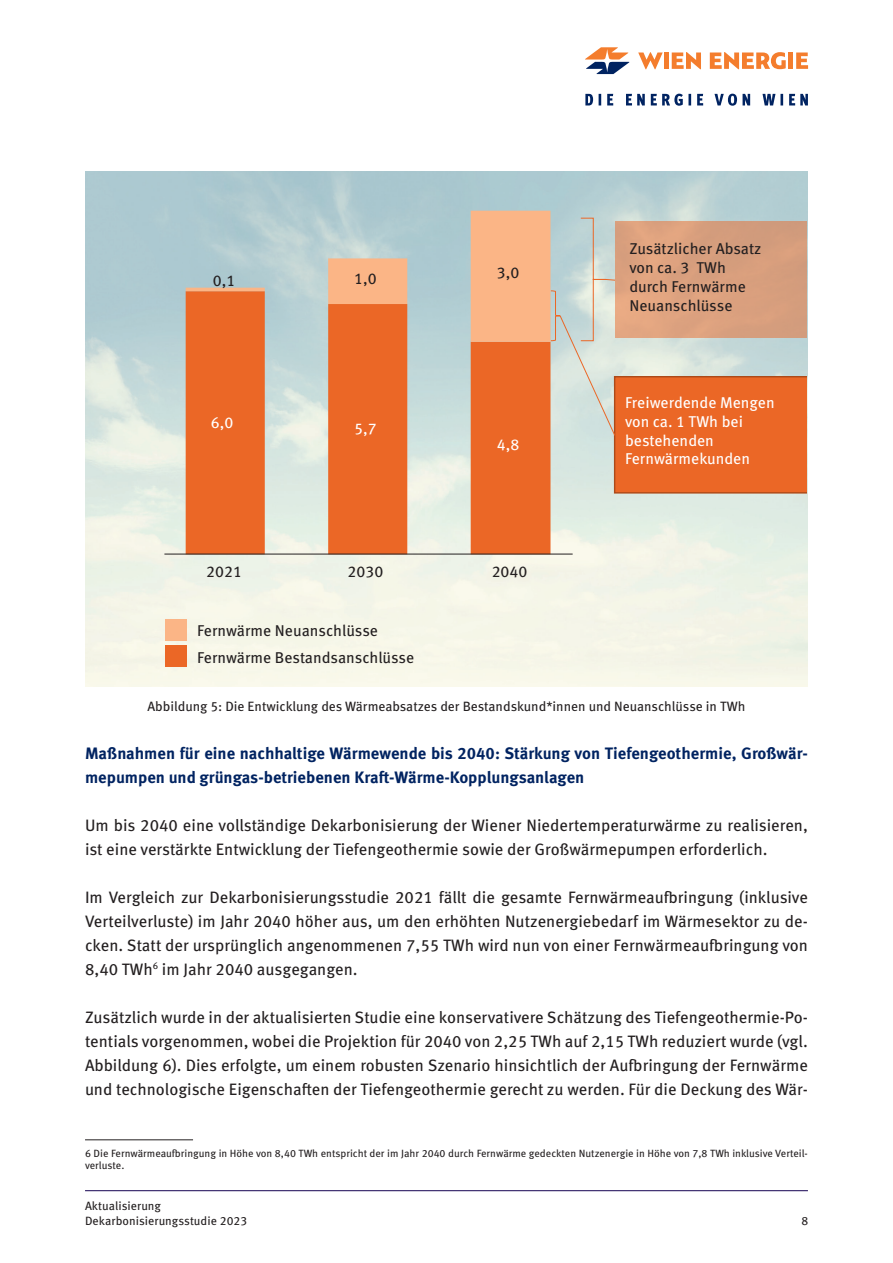
<style>
.page{position:relative;width:893px;height:1263px;background:#fff}
.page>*{position:absolute;margin:0;border:0;box-sizing:border-box;transform-origin:0 0}
.t1{font:16.5px/24px "Meta OT";color:#231f20;text-align:justify}
.t2{font:700 16.5px/24px "Meta OT";color:#002361}
.t3{font:15.6px/18.8px "Meta OT";color:#231f20}
.t4{font:15.6px/18.8px "Meta OT";color:#fff}
.t5{font:13.5px "Meta OT";color:#231f20}
.t6{font:12px/14.4px "Meta OT";letter-spacing:.005em;color:#231f20}
.t7{font:10.5px/12.6px "Meta OT";color:#231f20}
</style>
<div class="page">
<svg style="left:585px;top:94px;width:223px;height:12px"></svg>
<svg style="left:585px;top:47px;width:44px;height:27px"></svg>
<svg style="left:638px;top:52px;width:25px;height:17px"></svg>
<div style="left:664px;top:53px;width:5px;height:16px;background:#f47d2d"></div>
<div style="left:788px;top:53px;width:5px;height:16px;background:#f47d2d"></div>
<svg style="left:796px;top:53px;width:12px;height:16px"></svg>
<svg style="left:672px;top:52px;width:29px;height:17px"></svg>
<svg style="left:710px;top:52px;width:76px;height:17px"></svg>
<hr style="left:85px;top:1190px;width:723px;height:1px;background:#160352">
<img style="left:85px;top:171px;width:723px;height:516px">
<svg style="left:186px;top:342px;width:364px;height:212px;background:#e39366"></svg>
<svg style="left:186px;top:211px;width:364px;height:131px;background:#d0b7a2"></svg>
<svg style="left:550px;top:217px;width:256px;height:277px;background:#dba483"></svg>
<hr style="left:164px;top:554px;width:409px;height:1px;background:#231f20">
<div style="left:166px;top:619px;width:21px;height:21px;background:#fbb586"></div>
<div style="left:166px;top:645px;width:21px;height:22px;background:#eb6726"></div>
<hr style="left:85px;top:1139px;width:108px;height:1px;background:#231f20">
<p class="t3" style="left:213px;top:272px;width:24px">0,1</p>
<p class="t3" style="left:354px;top:270px;width:24px">1,0</p>
<p class="t3" style="left:497px;top:264px;width:24px">3,0</p>
<p class="t4" style="left:211px;top:413px;width:24px">6,0</p>
<p class="t4" style="left:354px;top:419px;width:24px">5,7</p>
<p class="t4" style="left:497px;top:435px;width:24px">4,8</p>
<p class="t3" style="left:206px;top:562px;width:37px">2021</p>
<p class="t3" style="left:348px;top:562px;width:37px">2030</p>
<p class="t3" style="left:492px;top:562px;width:37px">2040</p>
<p class="t3" style="left:629px;top:240px;width:134px">Zusätzlicher Absatz von ca. 3 TWh durch Fernwärme<br>Neuanschlüsse</p>
<p class="t4" style="left:625px;top:393px;width:151px">Freiwerdende Mengen von ca. 1 TWh bei bestehenden<br>Fernwärmekunden</p>
<p class="t3" style="left:197px;top:617px;width:219px;line-height:27px">Fernwärme Neuanschlüsse<br>Fernwärme Bestandsanschlüsse</p>
<p class="t5" style="left:148px;top:698px;width:599px">Abbildung 5: Die Entwicklung des Wärmeabsatzes der Bestandskund*innen und Neuanschlüsse in TWh</p>
<p class="t2" style="left:85px;top:741px;width:724px">Maßnahmen für eine nachhaltige Wärmewende bis 2040: Stärkung von Tiefengeothermie, Großwär&shy;mepumpen und grüngas-betriebenen Kraft-Wärme-Kopplungsanlagen</p>
<p class="t1" style="left:85px;top:813px;width:724px">Um bis 2040 eine vollständige Dekarbonisierung der Wiener Niedertemperaturwärme zu realisieren, ist eine verstärkte Entwicklung der Tiefengeothermie sowie der Großwärmepumpen erforderlich.</p>
<p class="t1" style="left:85px;top:885px;width:724px">Im Vergleich zur Dekarbonisierungsstudie 2021 fällt die gesamte Fernwärmeaufbringung (inklusive Verteilverluste) im Jahr 2040 höher aus, um den erhöhten Nutzenergiebedarf im Wärmesektor zu de&shy;cken. Statt der ursprünglich angenommenen 7,55 TWh wird nun von einer Fernwärmeaufbringung von 8,40 TWh<sup>6</sup> im Jahr 2040 ausgegangen.</p>
<p class="t1" style="left:85px;top:1005px;width:724px">Zusätzlich wurde in der aktualisierten Studie eine konservativere Schätzung des Tiefengeothermie-Po&shy;tentials vorgenommen, wobei die Projektion für 2040 von 2,25 TWh auf 2,15 TWh reduziert wurde (vgl.<br>Abbildung 6). Dies erfolgte, um einem robusten Szenario hinsichtlich der Aufbringung der Fernwärme und technologische Eigenschaften der Tiefengeothermie gerecht zu werden. Für die Deckung des Wär-</p>
<p class="t7" style="left:85px;top:1147px;width:724px">6 Die Fernwärmeaufbringung in Höhe von 8,40 TWh entspricht der im Jahr 2040 durch Fernwärme gedeckten Nutzenergie in Höhe von 7,8 TWh inklusive Verteil&shy;verluste.</p>
<p class="t6" style="left:85px;top:1199px;width:164px">Aktualisierung<br>Dekarbonisierungsstudie 2023</p>
<p class="t6" style="left:801px;top:1213px;width:8px">8</p>
</div>
